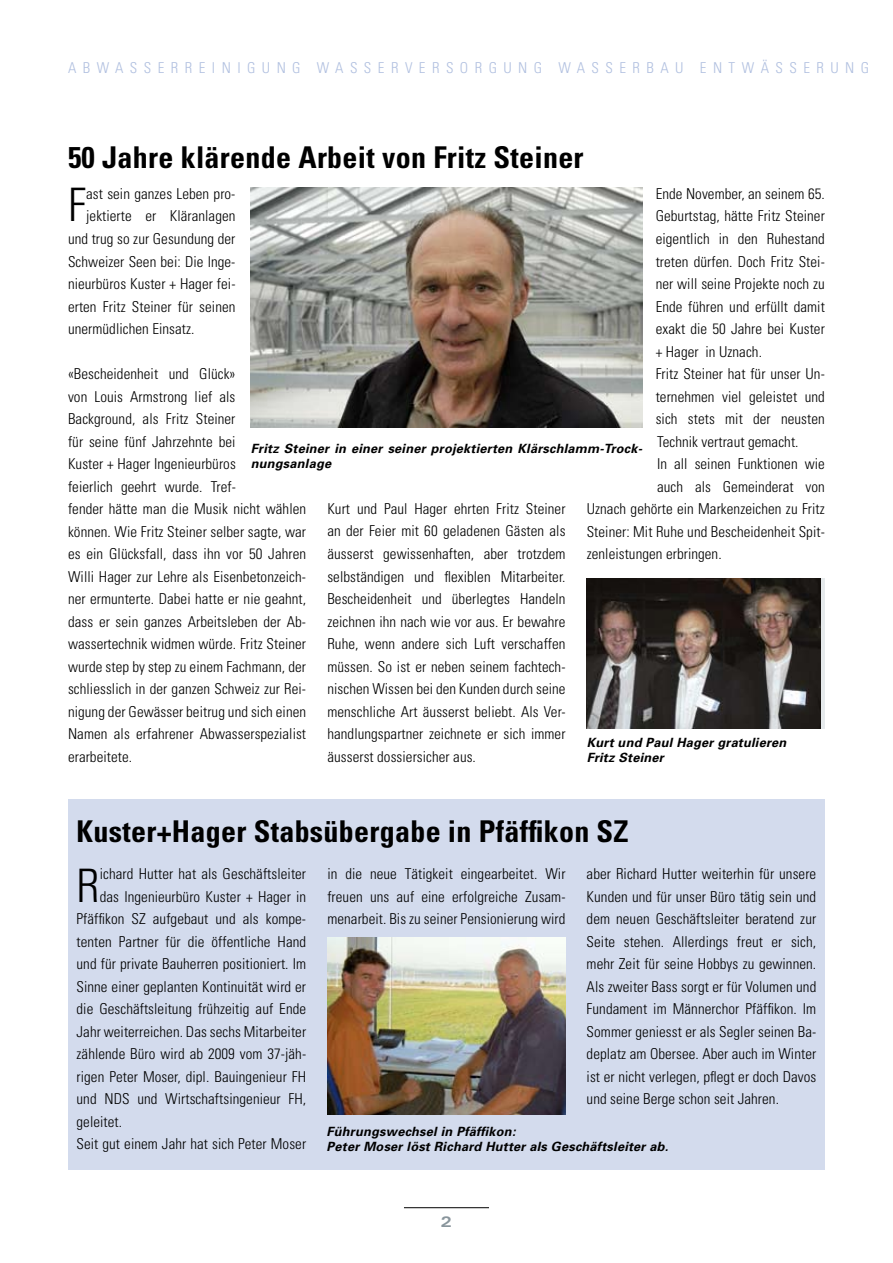
<style>
.page{position:relative;width:893px;height:1263px;background:#fff}
.page>*{position:absolute;margin:0;border:0;box-sizing:border-box;transform-origin:0 0}
.t1{font:300 condensed 46.2px "Univers";color:#000}
.t2{font:700 condensed 30px "Univers";letter-spacing:.01em;color:#000}
.t3{font:300 condensed 15px/22.5px "Univers";letter-spacing:.005em;color:#000;text-align:justify}
.t4{font:300 condensed 15px "Univers";letter-spacing:.43em;color:#b1c0e0}
.t5{font:700 expanded 15px "Univers";color:#89959c}
.t6{font:italic 700 12.75px/15px "Univers";letter-spacing:.02em;color:#000}
</style>
<div class="page">
<img style="left:251px;top:187px;width:391px;height:241px">
<img style="left:587px;top:578px;width:234px;height:151px">
<hr style="left:404px;top:1207px;width:85px;height:1px;background:#000">
<div style="left:68px;top:799px;width:757px;height:370px;background:#d3dbed"></div>
<img style="left:327px;top:938px;width:239px;height:176px">
<p class="t4" style="left:68px;top:59px;width:803px">ABWASSERREINIGUNG WASSERVERSORGUNG WASSERBAU ENTWÄSSERUNG</p>
<h2 class="t2" style="left:68px;top:139px;width:517px">50 Jahre klärende Arbeit von Fritz Steiner</h2>
<h1 class="t1" style="left:68px;top:177px;width:19px">F</h1>
<p class="t3" style="left:86px;top:182px;width:151px">ast sein ganzes Leben pro-</p>
<p class="t3" style="left:656px;top:182px;width:171px">Ende November, an seinem 65.</p>
<p class="t3" style="left:656px;top:205px;width:171px">Geburtstag, hätte Fritz Steiner</p>
<p class="t3" style="left:656px;top:227px;width:171px">eigentlich in den Ruhestand</p>
<p class="t3" style="left:656px;top:250px;width:171px">treten dürfen. Doch Fritz Stei-</p>
<p class="t3" style="left:656px;top:272px;width:171px">ner will seine Projekte noch zu</p>
<p class="t3" style="left:656px;top:295px;width:171px">Ende führen und erfüllt damit</p>
<p class="t3" style="left:656px;top:317px;width:171px">exakt die 50 Jahre bei Kuster</p>
<p class="t3" style="left:656px;top:340px;width:108px">+ Hager in Uznach.</p>
<p class="t3" style="left:656px;top:362px;width:171px">Fritz Steiner hat für unser Un-</p>
<p class="t3" style="left:656px;top:385px;width:171px">ternehmen viel geleistet und</p>
<p class="t3" style="left:656px;top:407px;width:171px">sich stets mit der neusten</p>
<p class="t3" style="left:657px;top:430px;width:143px">Technik vertraut gemacht.</p>
<p class="t3" style="left:657px;top:452px;width:169px">In all seinen Funktionen wie</p>
<p class="t3" style="left:657px;top:475px;width:169px">auch als Gemeinderat von</p>
<p class="t3" style="left:587px;top:497px;width:240px">Uznach gehörte ein Markenzeichen zu Fritz</p>
<p class="t3" style="left:587px;top:520px;width:240px">Steiner: Mit Ruhe und Bescheidenheit Spit-</p>
<p class="t3" style="left:587px;top:542px;width:136px">zenleistungen erbringen.</p>
<p class="t3" style="left:86px;top:205px;width:151px">jektierte er Kläranlagen</p>
<p class="t3" style="left:68px;top:227px;width:169px">und trug so zur Gesundung der</p>
<p class="t3" style="left:68px;top:250px;width:169px">Schweizer Seen bei: Die Inge-</p>
<p class="t3" style="left:68px;top:272px;width:169px">nieurbüros Kuster + Hager fei-</p>
<p class="t3" style="left:68px;top:295px;width:169px">erten Fritz Steiner für seinen</p>
<p class="t3" style="left:68px;top:317px;width:128px">unermüdlichen Einsatz.</p>
<p class="t3" style="left:68px;top:362px;width:240px;text-align:left">«Bescheidenheit und Glück»<br>von Louis Armstrong lief als Background, als Fritz Steiner<br>für seine fünf Jahrzehnte bei<br>Kuster + Hager Ingenieurbüros<br>feierlich geehrt wurde. Tref-<br>fender hätte man die Musik nicht wählen können. Wie Fritz Steiner selber sagte, war es ein Glücksfall, dass ihn vor 50 Jahren Willi Hager zur Lehre als Eisenbetonzeich&shy;ner ermunterte. Dabei hatte er nie geahnt, dass er sein ganzes Arbeitsleben der Ab&shy;wassertechnik widmen würde. Fritz Steiner wurde step by step zu einem Fachmann, der schliesslich in der ganzen Schweiz zur Rei&shy;nigung der Gewässer beitrug und sich einen Namen als erfahrener Abwasserspezialist erarbeitete.</p>
<p class="t6" style="left:251px;top:441px;width:393px">Fritz Steiner in einer seiner projektierten Klärschlamm-Trock&shy;nungsanlage</p>
<p class="t3" style="left:327px;top:497px;width:240px">Kurt und Paul Hager ehrten Fritz Steiner an der Feier mit 60 geladenen Gästen als äusserst gewissenhaften, aber trotzdem selbständigen und flexiblen Mitarbeiter.<br>Bescheidenheit und überlegtes Handeln zeichnen ihn nach wie vor aus. Er bewahre Ruhe, wenn andere sich Luft verschaffen müssen. So ist er neben seinem fachtech&shy;nischen Wissen bei den Kunden durch seine menschliche Art äusserst beliebt. Als Ver&shy;handlungspartner zeichnete er sich immer äusserst dossiersicher aus.</p>
<p class="t6" style="left:587px;top:735px;width:201px">Kurt und Paul Hager gratulieren<br>Fritz Steiner</p>
<h2 class="t2" style="left:77px;top:813px;width:554px">Kuster+Hager Stabsübergabe in Pfäffikon SZ</h2>
<h1 class="t1" style="left:77px;top:858px;width:25px">R</h1>
<p class="t3" style="left:100px;top:863px;width:208px">ichard Hutter hat als Geschäftsleiter</p>
<p class="t3" style="left:327px;top:863px;width:240px">in die neue Tätigkeit eingearbeitet. Wir freuen uns auf eine erfolgreiche Zusam&shy;menarbeit. Bis zu seiner Pensionierung wird</p>
<p class="t3" style="left:587px;top:863px;width:231px">aber Richard Hutter weiterhin für unsere Kunden und für unser Büro tätig sein und dem neuen Geschäftsleiter beratend zur Seite stehen. Allerdings freut er sich, mehr Zeit für seine Hobbys zu gewinnen.<br>Als zweiter Bass sorgt er für Volumen und Fundament im Männerchor Pfäffikon. Im Sommer geniesst er als Segler seinen Ba&shy;deplatz am Obersee. Aber auch im Winter ist er nicht verlegen, pflegt er doch Davos und seine Berge schon seit Jahren.</p>
<p class="t3" style="left:100px;top:885px;width:208px">das Ingenieurbüro Kuster + Hager in</p>
<p class="t3" style="left:77px;top:908px;width:231px">Pfäffikon SZ aufgebaut und als kompe-</p>
<p class="t3" style="left:77px;top:930px;width:231px">tenten Partner für die öffentliche Hand</p>
<p class="t3" style="left:77px;top:953px;width:231px">und für private Bauherren positioniert. Im</p>
<p class="t3" style="left:77px;top:975px;width:231px">Sinne einer geplanten Kontinuität wird er</p>
<p class="t3" style="left:77px;top:998px;width:231px">die Geschäftsleitung frühzeitig auf Ende</p>
<p class="t3" style="left:77px;top:1020px;width:231px">Jahr weiterreichen. Das sechs Mitarbeiter</p>
<p class="t3" style="left:77px;top:1043px;width:231px">zählende Büro wird ab 2009 vom 37-jäh-</p>
<p class="t3" style="left:77px;top:1065px;width:231px">rigen Peter Moser, dipl. Bauingenieur FH</p>
<p class="t3" style="left:77px;top:1088px;width:231px">und NDS und Wirtschaftsingenieur FH,</p>
<p class="t3" style="left:77px;top:1110px;width:47px">geleitet.</p>
<p class="t3" style="left:77px;top:1133px;width:231px">Seit gut einem Jahr hat sich Peter Moser</p>
<p class="t6" style="left:327px;top:1123px;width:343px">Führungswechsel in Pfäffikon:<br>Peter Moser löst Richard Hutter als Geschäftsleiter ab.</p>
<p class="t5" style="left:441px;top:1213px;width:13px">2</p>
</div>
